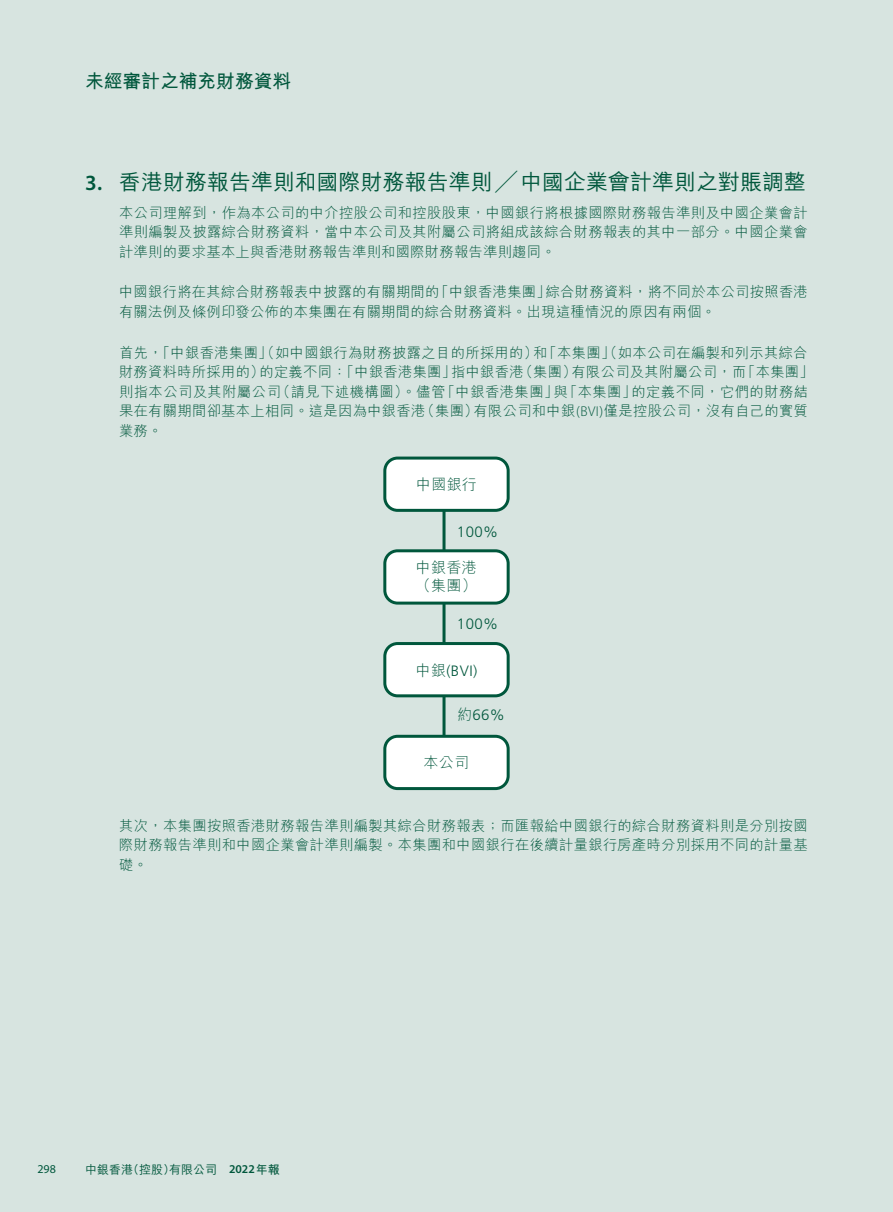
<style>
.page{position:relative;width:893px;height:1212px;background:#fff}
.page>*{position:absolute;margin:0;border:0;box-sizing:border-box;transform-origin:0 0}
.t1{font:500 21.75px "M Hei HK";letter-spacing:.01em;color:#00573c}
.t2{font:700 18.75px "M Hei HK";color:#00573c}
.t3{font:300 15px "Frutiger LT Std";letter-spacing:.03em;color:#00573c}
.t4{font:300 15px/18px "M Hei HK";letter-spacing:.02em;color:#00573c}
.t5{font:300 14.25px/19.5px "M Hei HK";letter-spacing:.025em;color:#00573c;text-align:justify}
.t6{font:500 12px "M Hei HK";color:#00573c}
.t7{font:12px "Myriad Pro";color:#00573c}
.s1{font-family:"Myriad Pro";font-weight:600}
.s2{font-family:"Myriad Pro"}
.s3{font-family:"M Hei HK"}
.s4{font-weight:700}
</style>
<div class="page">
<div style="left:0;top:0;width:892px;height:1212px;background:#d7e4e0"></div>
<hr style="left:442px;top:497px;width:3px;height:249px;background:#00573c">
<div style="left:385px;top:458px;width:123px;height:52px;background:#fff;border-radius:13px"></div>
<div style="left:383px;top:456px;width:127px;height:56px;border:3px solid #00573c;border-radius:13px"></div>
<div style="left:385px;top:551px;width:123px;height:52px;background:#fff;border-radius:13px"></div>
<div style="left:383px;top:549px;width:127px;height:56px;border:3px solid #00573c;border-radius:13px"></div>
<div style="left:385px;top:643px;width:123px;height:53px;background:#fff;border-radius:13px"></div>
<div style="left:383px;top:642px;width:127px;height:55px;border:3px solid #00573c;border-radius:13px"></div>
<div style="left:385px;top:736px;width:123px;height:52px;background:#fff;border-radius:13px"></div>
<div style="left:383px;top:735px;width:127px;height:55px;border:3px solid #00573c;border-radius:13px"></div>
<h2 class="t2" style="left:85px;top:67px;width:208px">未經審計之補充財務資料</h2>
<h1 class="t1" style="left:85px;top:166px;width:722px"><span class="s1">3.</span> 香港財務報告準則和國際財務報告準則╱中國企業會計準則之對賬調整</h1>
<p class="t5" style="left:119px;top:202px;width:690px">本公司理解到，作為本公司的中介控股公司和控股股東，中國銀行將根據國際財務報告準則及中國企業會計準則編製及披露綜合財務資料，當中本公司及其附屬公司將組成該綜合財務報表的其中一部分。中國企業會計準則的要求基本上與香港財務報告準則和國際財務報告準則趨同。</p>
<p class="t5" style="left:119px;top:282px;width:690px">中國銀行將在其綜合財務報表中披露的有關期間的「中銀香港集團」綜合財務資料，將不同於本公司按照香港有關法例及條例印發公佈的本集團在有關期間的綜合財務資料。出現這種情況的原因有兩個。</p>
<p class="t5" style="left:119px;top:342px;width:696px;text-align:left">首先，「中銀香港集團」（如中國銀行為財務披露之目的所採用的）和「本集團」（如本公司在編製和列示其綜合財務資料時所採用的）的定義不同：「中銀香港集團」指中銀香港（集團）有限公司及其附屬公司，而「本集團」則指本公司及其附屬公司（請見下述機構圖）。儘管「中銀香港集團」與「本集團」的定義不同，它們的財務結果在有關期間卻基本上相同。這是因為中銀香港（集團）有限公司和中銀<span class="s2">(BVI)</span>僅是控股公司，沒有自己的實質業務。</p>
<p class="t4" style="left:416px;top:475px;width:62px">中國銀行</p>
<p class="t3" style="left:457px;top:523px;width:43px">100%</p>
<p class="t4" style="left:416px;top:559px;width:62px">中銀香港（集團）</p>
<p class="t3" style="left:457px;top:615px;width:43px">100%</p>
<p class="t3" style="left:416px;top:662px;width:63px"><span class="s3">中銀</span>(BVI)</p>
<p class="t3" style="left:457px;top:706px;width:49px"><span class="s3">約</span>66%</p>
<p class="t4" style="left:424px;top:754px;width:47px">本公司</p>
<p class="t5" style="left:119px;top:816px;width:690px">其次，本集團按照香港財務報告準則編製其綜合財務報表；而匯報給中國銀行的綜合財務資料則是分別按國際財務報告準則和中國企業會計準則編製。本集團和中國銀行在後續計量銀行房產時分別採用不同的計量基礎。</p>
<p class="t7" style="left:37px;top:1161px;width:20px">298</p>
<p class="t6" style="left:85px;top:1160px;width:196px">中銀香港（控股）有限公司 <span class="s1">2022</span><span class="s4">年報</span></p>
</div>
